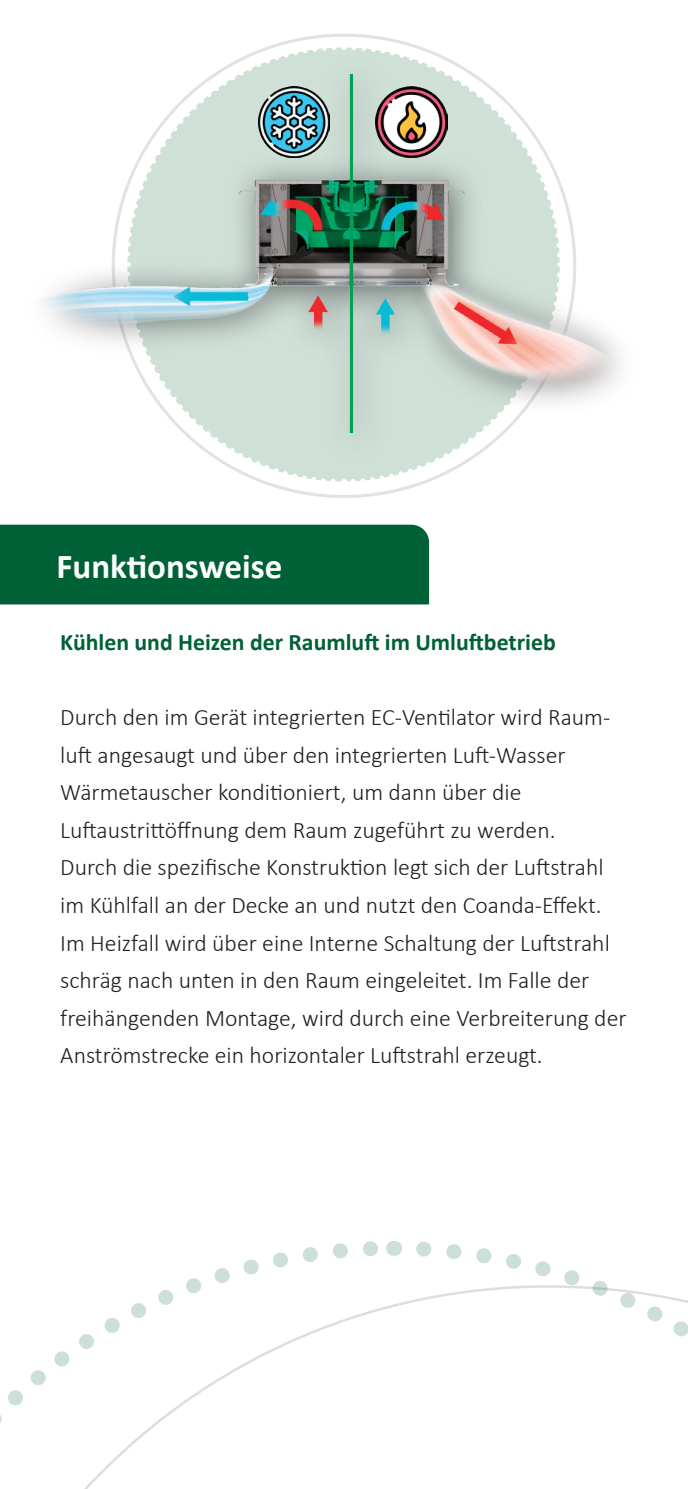
<style>
.page{position:relative;width:688px;height:1489px;background:#fff}
.page>*{position:absolute;margin:0;border:0;box-sizing:border-box;transform-origin:0 0}
.t1{font:700 35px "Calibri";color:#fff}
.t2{font:300 23.75px/37.5px "Calibri";color:#231f20}
.t3{font:700 23.75px "Calibri";color:#006137}
</style>
<div class="page">
<svg style="left:348px;top:464px;width:116px;height:22px"></svg>
<svg style="left:343px;top:43px;width:93px;height:10px"></svg>
<svg style="left:252px;top:43px;width:87px;height:10px"></svg>
<svg style="left:224px;top:464px;width:119px;height:22px"></svg>
<div style="left:21px;top:53px;width:622px;height:411px;background:#231f20;opacity:.6"></div>
<img style="left:21px;top:74px;width:622px;height:358px">
<div style="left:0;top:524px;width:429px;height:80px;background:#006137"></div>
<img style="left:259px;top:86px;width:71px;height:71px">
<img style="left:375px;top:86px;width:72px;height:72px">
<svg style="left:186px;top:1241px;width:208px;height:44px"></svg>
<svg style="left:416px;top:1241px;width:191px;height:44px"></svg>
<svg style="left:393px;top:1241px;width:1px;height:14px"></svg>
<svg style="left:0;top:1285px;width:687px;height:203px"></svg>
<h1 class="t1" style="left:56px;top:541px;width:227px">Funktionsweise</h1>
<p class="t3" style="left:60px;top:625px;width:497px">Kühlen und Heizen der Raumluft im Umluftbetrieb</p>
<p class="t2" style="left:60px;top:698px;width:567px">Durch den im Gerät integrierten EC-Ventilator wird Raum&shy;luft angesaugt und über den integrierten Luft-Wasser Wärmetauscher konditioniert, um dann über die Luftaustrittöffnung dem Raum zugeführt zu werden.<br>Durch die spezifische Konstruktion legt sich der Luftstrahl im Kühlfall an der Decke an und nutzt den Coanda-Effekt.<br>Im Heizfall wird über eine Interne Schaltung der Luftstrahl schräg nach unten in den Raum eingeleitet. Im Falle der freihängenden Montage, wird durch eine Verbreiterung der Anströmstrecke ein horizontaler Luftstrahl erzeugt.</p>
</div>
